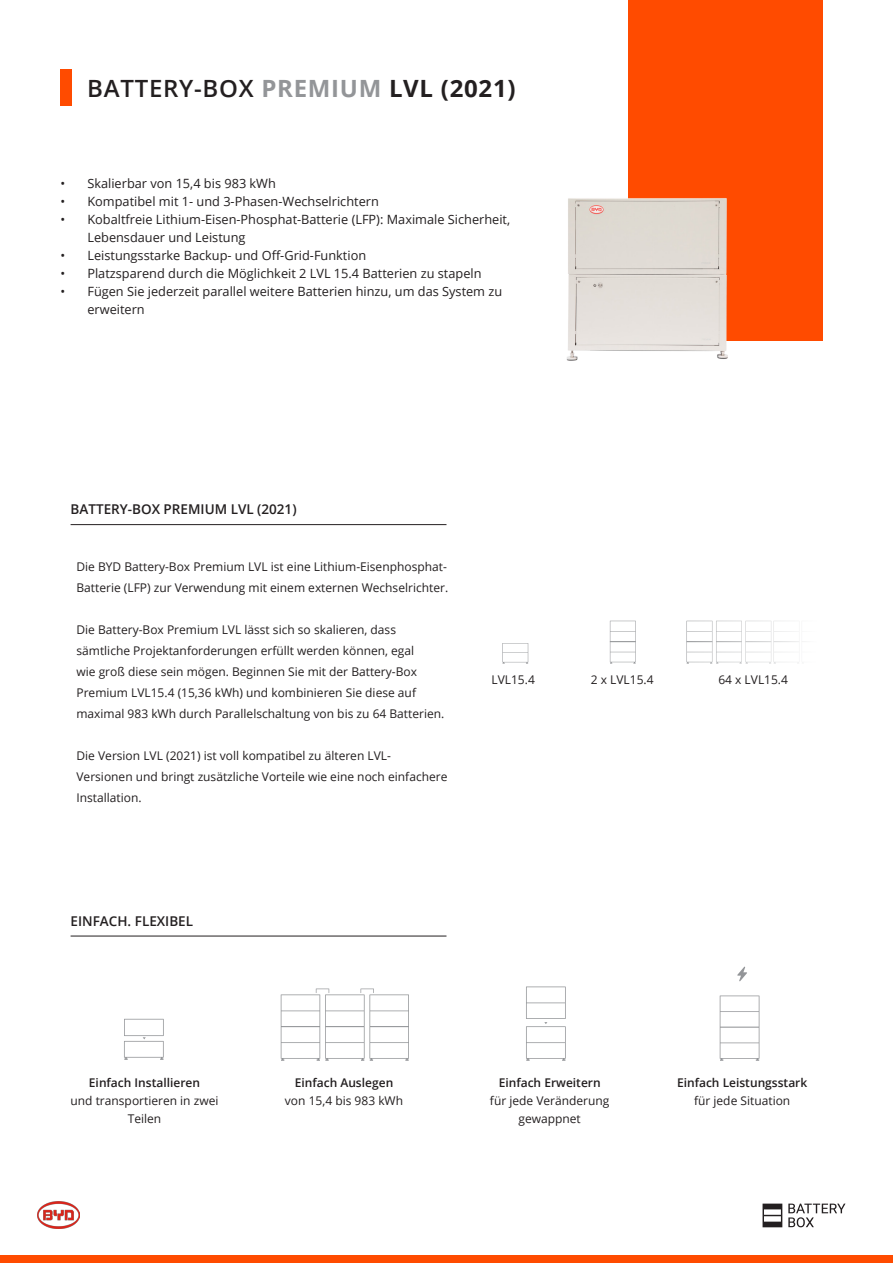
<style>
.page{position:relative;width:893px;height:1263px;background:#fff}
.page>*{position:absolute;margin:0;border:0;box-sizing:border-box;transform-origin:0 0}
.t1{font:600 23.7px "Open Sans";letter-spacing:.03em;color:#231f20}
.t2{font:600 13.5px "Open Sans";color:#231f20}
.t3{font:12.75px/18px "Open Sans";color:#231f20}
.t4{font:12px/21px "Open Sans";color:#231f20}
.t5{font:600 12px "Open Sans";color:#231f20}
.s1{font-weight:700;color:#939598}
.s2{font-weight:700}
</style>
<div class="page">
<div style="left:60px;top:69px;width:12px;height:37px;background:#ff4b00"></div>
<svg style="left:762px;top:1203px;width:20px;height:24px"></svg>
<svg style="left:788px;top:1203px;width:57px;height:24px"></svg>
<hr style="left:71px;top:524px;width:375px;height:1px;background:#231f20">
<hr style="left:71px;top:936px;width:375px;height:1px;background:#231f20">
<div style="left:0;top:1255px;width:893px;height:8px;background:#ff4b00"></div>
<div style="left:629px;top:0;width:194px;height:340px;background:#ff4b00"></div>
<img style="left:37px;top:1202px;width:43px;height:26px">
<img style="left:566px;top:162px;width:257px;height:199px">
<svg style="left:502px;top:643px;width:26px;height:21px"></svg>
<svg style="left:610px;top:621px;width:26px;height:43px"></svg>
<svg style="left:686px;top:620px;width:117px;height:44px"></svg>
<svg style="left:737px;top:967px;width:10px;height:14px"></svg>
<svg style="left:281px;top:988px;width:128px;height:73px"></svg>
<svg style="left:124px;top:1019px;width:40px;height:41px"></svg>
<svg style="left:526px;top:986px;width:40px;height:75px"></svg>
<svg style="left:720px;top:995px;width:39px;height:66px"></svg>
<p class="t1" style="left:87px;top:72px;width:430px">BATTERY-BOX <span class="s1">PREMIUM</span> <span class="s2">LVL (2021)</span></p>
<p class="t3" style="left:60px;top:174px;width:217px">• Skalierbar von 15,4 bis 983 kWh</p>
<p class="t3" style="left:60px;top:192px;width:320px">• Kompatibel mit 1- und 3-Phasen-Wechselrichtern</p>
<p class="t3" style="left:87px;top:210px;width:424px;text-indent:-27px">• Kobaltfreie Lithium-Eisen-Phosphat-Batterie (LFP): Maximale Sicherheit,<br>Lebensdauer und Leistung</p>
<p class="t3" style="left:60px;top:246px;width:307px">• Leistungsstarke Backup- und Off-Grid-Funktion</p>
<p class="t3" style="left:60px;top:264px;width:423px">• Platzsparend durch die Möglichkeit 2 LVL 15.4 Batterien zu stapeln</p>
<p class="t3" style="left:87px;top:282px;width:416px;text-indent:-27px">• Fügen Sie jederzeit parallel weitere Batterien hinzu, um das System zu erweitern</p>
<p class="t2" style="left:71px;top:500px;width:228px">BATTERY-BOX PREMIUM LVL (2021)</p>
<p class="t4" style="left:76px;top:556px;width:373px">Die BYD Battery-Box Premium LVL ist eine Lithium-Eisenphosphat-<br>Batterie (LFP) zur Verwendung mit einem externen Wechselrichter.</p>
<p class="t4" style="left:76px;top:619px;width:369px">Die Battery-Box Premium LVL lässt sich so skalieren, dass sämtliche Projektanforderungen erfüllt werden können, egal<br>wie groß diese sein mögen. Beginnen Sie mit der Battery-Box Premium LVL15.4 (15,36 kWh) und kombinieren Sie diese auf maximal 983 kWh durch Parallelschaltung von bis zu 64 Batterien.</p>
<p class="t4" style="left:76px;top:745px;width:372px">Die Version LVL (2021) ist voll kompatibel zu älteren LVL-<br>Versionen und bringt zusätzliche Vorteile wie eine noch einfachere<br>Installation.</p>
<p class="t4" style="left:491px;top:669px;width:45px">LVL15.4</p>
<p class="t4" style="left:591px;top:669px;width:64px">2 x LVL15.4</p>
<p class="t4" style="left:718px;top:669px;width:71px">64 x LVL15.4</p>
<p class="t2" style="left:71px;top:912px;width:124px">EINFACH. FLEXIBEL</p>
<p class="t5" style="left:89px;top:1075px;width:113px">Einfach Installieren</p>
<p class="t4" style="left:71px;top:1092px;width:149px;line-height:18px;text-align:center">und transportieren in zwei<br>Teilen</p>
<p class="t5" style="left:295px;top:1075px;width:100px">Einfach Auslegen</p>
<p class="t4" style="left:285px;top:1090px;width:120px">von 15,4 bis 983 kWh</p>
<p class="t5" style="left:499px;top:1075px;width:104px">Einfach Erweitern</p>
<p class="t4" style="left:490px;top:1092px;width:121px;line-height:18px;text-align:center">für jede Veränderung gewappnet</p>
<p class="t5" style="left:677px;top:1075px;width:132px">Einfach Leistungsstark</p>
<p class="t4" style="left:694px;top:1090px;width:98px">für jede Situation</p>
</div>
